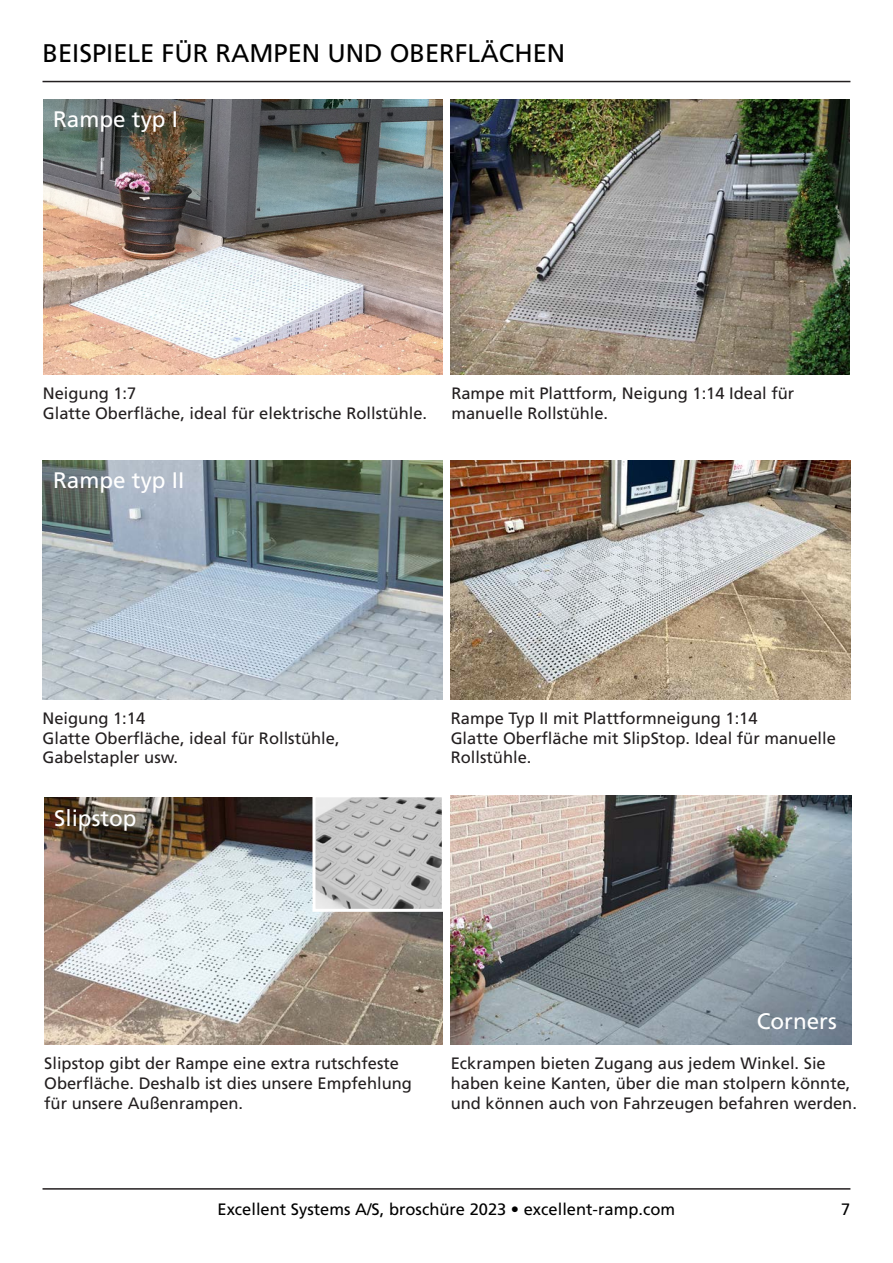
<style>
.page{position:relative;width:893px;height:1263px;background:#fff}
.page>*{position:absolute;margin:0;border:0;box-sizing:border-box;transform-origin:0 0}
.t1{font:25.5px "Frutiger LT Std";color:#000}
.t2{font:22.5px "Frutiger LT Std";color:#fff}
.t3{font:16.5px/19.8px "Frutiger LT Std";color:#231f20}
.t4{font:16.5px "Frutiger LT Std";color:#000}
</style>
<div class="page">
<hr style="left:43px;top:1188px;width:807px;height:1px;background:#231f20">
<hr style="left:43px;top:81px;width:807px;height:1px;background:#231f20">
<img style="left:43px;top:100px;width:399px;height:275px">
<img style="left:43px;top:461px;width:399px;height:238px">
<img style="left:451px;top:100px;width:398px;height:275px">
<img style="left:451px;top:796px;width:400px;height:249px">
<img style="left:44px;top:797px;width:398px;height:248px">
<img style="left:316px;top:798px;width:125px;height:110px">
<div style="left:312px;top:794px;width:133px;height:118px;border:3px solid #fff"></div>
<img style="left:451px;top:461px;width:399px;height:238px">
<p class="t1" style="left:43px;top:38px;width:524px">BEISPIELE FÜR RAMPEN UND OBERFLÄCHEN</p>
<p class="t2" style="left:53px;top:106px;width:127px">Rampe typ I</p>
<p class="t3" style="left:43px;top:384px;width:95px">Neigung 1:7</p>
<p class="t3" style="left:43px;top:404px;width:386px">Glatte Oberfläche, ideal für elektrische Rollstühle.</p>
<p class="t2" style="left:53px;top:467px;width:133px">Rampe typ II</p>
<p class="t3" style="left:451px;top:384px;width:344px">Rampe mit Plattform, Neigung 1:14 Ideal für manuelle Rollstühle.</p>
<p class="t3" style="left:43px;top:708px;width:104px">Neigung 1:14</p>
<p class="t3" style="left:43px;top:728px;width:299px">Glatte Oberfläche, ideal für Rollstühle,</p>
<p class="t3" style="left:43px;top:748px;width:137px">Gabelstapler usw.</p>
<p class="t2" style="left:54px;top:805px;width:84px">Slipstop</p>
<p class="t3" style="left:451px;top:708px;width:308px">Rampe Typ II mit Plattformneigung 1:14</p>
<p class="t3" style="left:451px;top:728px;width:387px">Glatte Oberfläche mit SlipStop. Ideal für manuelle<br>Rollstühle.</p>
<p class="t3" style="left:44px;top:1053px;width:369px">Slipstop gibt der Rampe eine extra rutschfeste<br>Oberfläche. Deshalb ist dies unsere Empfehlung für unsere Außenrampen.</p>
<p class="t2" style="left:757px;top:1008px;width:82px">Corners</p>
<p class="t3" style="left:451px;top:1053px;width:408px">Eckrampen bieten Zugang aus jedem Winkel. Sie haben keine Kanten, über die man stolpern könnte, und können auch von Fahrzeugen befahren werden.</p>
<p class="t4" style="left:218px;top:1200px;width:459px">Excellent Systems A/S, broschüre 2023 • excellent-ramp.com</p>
<p class="t4" style="left:841px;top:1200px;width:11px">7</p>
</div>
